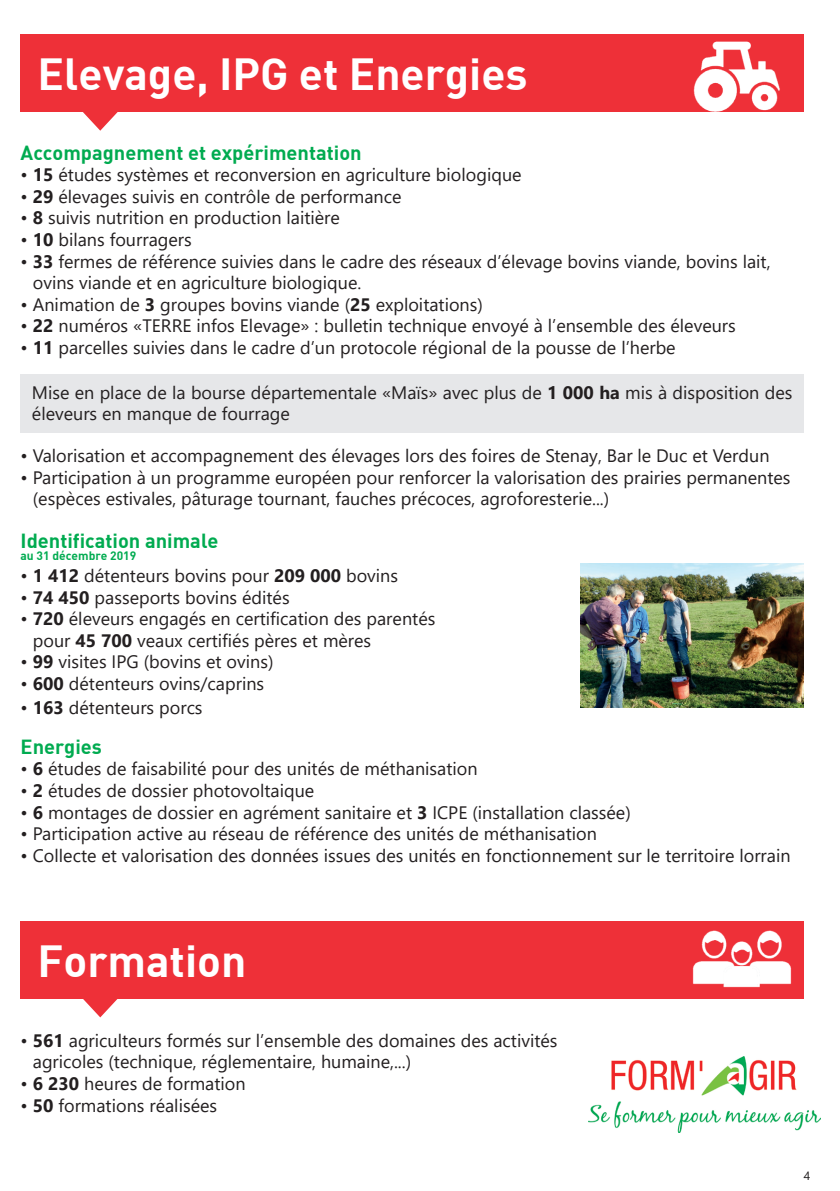
<style>
.page{position:relative;width:840px;height:1191px;background:#fff}
.page>*{position:absolute;margin:0;border:0;box-sizing:border-box;transform-origin:0 0}
.t1{font:44px "DIN Bold";color:#fff}
.t2{font:20px "DIN Bold";color:#00ab50}
.t3{font:18px/21.6px "Segoe UI";color:#231f20}
.t4{font:12px "DIN Bold";color:#00ab50}
.t5{font:12px "Segoe UI";color:#231f20}
.s1{font-weight:700}
</style>
<div class="page">
<div style="left:21px;top:34px;width:782px;height:78px;background:#ee3038"></div>
<svg style="left:83px;top:112px;width:35px;height:19px"></svg>
<img style="left:693px;top:41px;width:87px;height:71px">
<div style="left:21px;top:374px;width:782px;height:59px;background:#e6e7e9"></div>
<img style="left:580px;top:563px;width:223px;height:144px">
<img style="left:588px;top:1056px;width:232px;height:76px">
<div style="left:21px;top:920px;width:782px;height:78px;background:#ee3038"></div>
<svg style="left:75px;top:998px;width:50px;height:19px"></svg>
<img style="left:684px;top:920px;width:115px;height:79px">
<h1 class="t1" style="left:38px;top:45px;width:491px">Elevage, IPG et Energies</h1>
<p class="t2" style="left:21px;top:139px;width:342px">Accompagnement et expérimentation</p>
<p class="t3" style="left:21px;top:162px;width:502px">• <span class="s1">15</span> études systèmes et reconversion en agriculture biologique</p>
<p class="t3" style="left:21px;top:184px;width:382px">• <span class="s1">29</span> élevages suivis en contrôle de performance</p>
<p class="t3" style="left:21px;top:205px;width:321px">• <span class="s1">8</span> suivis nutrition en production laitière</p>
<p class="t3" style="left:21px;top:227px;width:173px">• <span class="s1">10</span> bilans fourragers</p>
<p class="t3" style="left:33px;top:249px;width:738px;text-indent:-12px">• <span class="s1">33</span> fermes de référence suivies dans le cadre des réseaux d’élevage bovins viande, bovins lait, ovins viande et en agriculture biologique.</p>
<p class="t3" style="left:21px;top:292px;width:463px">• Animation de <span class="s1">3</span> groupes bovins viande (<span class="s1">25</span> exploitations)</p>
<p class="t3" style="left:21px;top:313px;width:716px">• <span class="s1">22</span> numéros «TERRE infos Elevage» : bulletin technique envoyé à l’ensemble des éleveurs</p>
<p class="t3" style="left:21px;top:335px;width:656px">• <span class="s1">11</span> parcelles suivies dans le cadre d’un protocole régional de la pousse de l’herbe</p>
<p class="t3" style="left:32px;top:380px;width:761px">Mise en place de la bourse départementale «Maïs» avec plus de <span class="s1">1 000 ha</span> mis à disposition des éleveurs en manque de fourrage</p>
<p class="t3" style="left:21px;top:443px;width:750px">• Valorisation et accompagnement des élevages lors des foires de Stenay, Bar le Duc et Verdun</p>
<p class="t3" style="left:33px;top:465px;width:758px;text-indent:-12px">• Participation à un programme européen pour renforcer la valorisation des prairies permanentes (espèces estivales, pâturage tournant, fauches précoces, agroforesterie...)</p>
<p class="t2" style="left:21px;top:528px;width:199px">Identification animale</p>
<p class="t4" style="left:21px;top:548px;width:117px">au 31 décembre 2019</p>
<p class="t3" style="left:21px;top:563px;width:379px">• <span class="s1">1 412</span> détenteurs bovins pour <span class="s1">209 000</span> bovins</p>
<p class="t3" style="left:21px;top:585px;width:270px">• <span class="s1">74 450</span> passeports bovins édités</p>
<p class="t3" style="left:33px;top:606px;width:404px;text-indent:-12px">• <span class="s1">720</span> éleveurs engagés en certification des parentés pour <span class="s1">45 700</span> veaux certifiés pères et mères</p>
<p class="t3" style="left:21px;top:649px;width:254px">• <span class="s1">99</span> visites IPG (bovins et ovins)</p>
<p class="t3" style="left:21px;top:671px;width:245px">• <span class="s1">600</span> détenteurs ovins/caprins</p>
<p class="t3" style="left:21px;top:695px;width:183px">• <span class="s1">163</span> détenteurs porcs</p>
<p class="t2" style="left:21px;top:733px;width:83px">Energies</p>
<p class="t3" style="left:21px;top:756px;width:458px">• <span class="s1">6</span> études de faisabilité pour des unités de méthanisation</p>
<p class="t3" style="left:21px;top:778px;width:295px">• <span class="s1">2</span> études de dossier photovoltaique</p>
<p class="t3" style="left:21px;top:800px;width:611px">• <span class="s1">6</span> montages de dossier en agrément sanitaire et <span class="s1">3</span> ICPE (installation classée)</p>
<p class="t3" style="left:21px;top:821px;width:577px">• Participation active au réseau de référence des unités de méthanisation</p>
<p class="t3" style="left:21px;top:843px;width:771px">• Collecte et valorisation des données issues des unités en fonctionnement sur le territoire lorrain</p>
<h1 class="t1" style="left:38px;top:932px;width:210px">Formation</h1>
<p class="t3" style="left:33px;top:1028px;width:526px;text-indent:-12px">• <span class="s1">561</span> agriculteurs formés sur l’ensemble des domaines des activités agricoles (technique, réglementaire, humaine,...)</p>
<p class="t3" style="left:21px;top:1071px;width:226px">• <span class="s1">6 230</span> heures de formation</p>
<p class="t3" style="left:21px;top:1092px;width:198px">• <span class="s1">50</span> formations réalisées</p>
<p class="t5" style="left:803px;top:1164px;width:8px">4</p>
</div>
